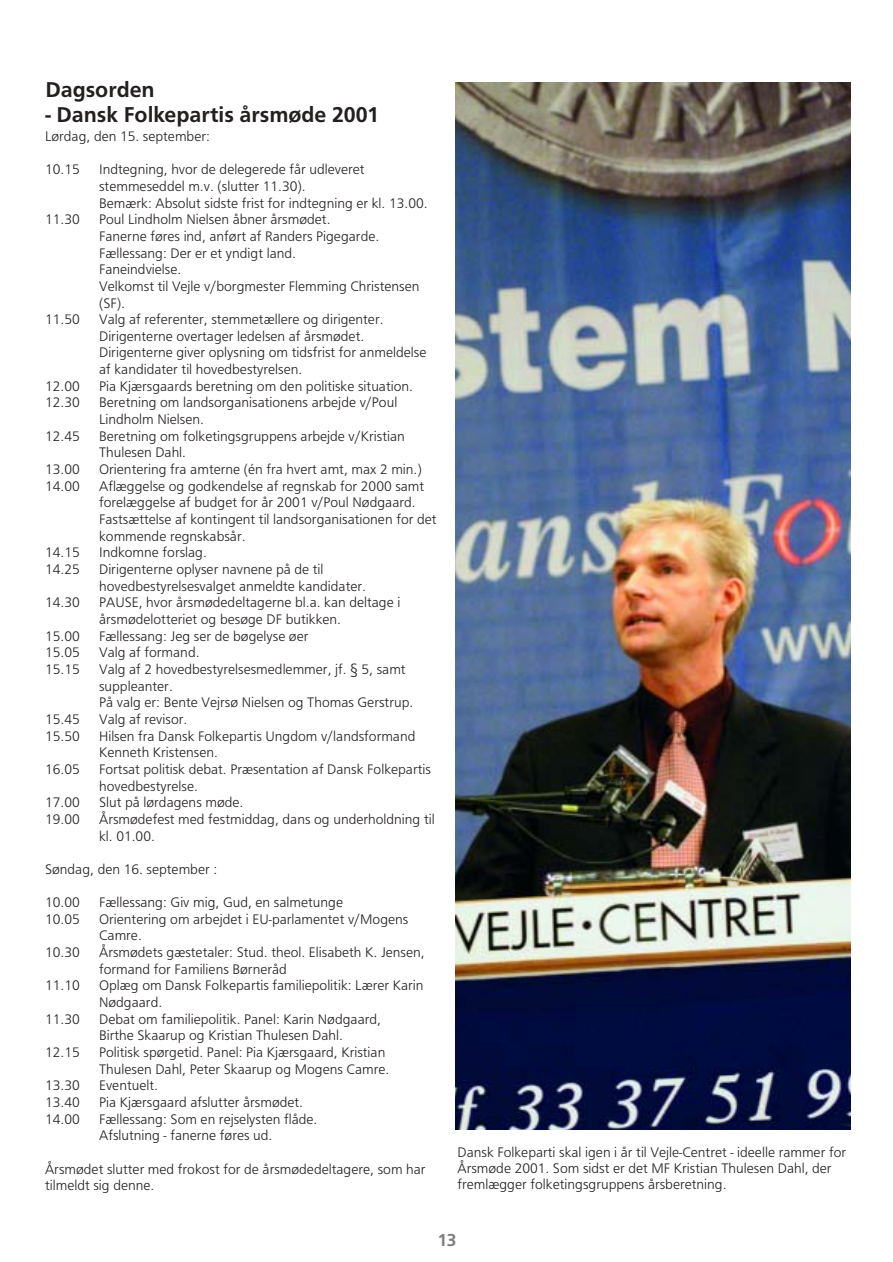
<style>
.page{position:relative;width:893px;height:1262px;background:#fff}
.page>*{position:absolute;margin:0;border:0;box-sizing:border-box;transform-origin:0 0}
.t1{font:22.2px "Frutus T Halvfed";color:#231f1f}
.t2{font:18px "Frutus T Halvfed";color:#808080}
.t3{font:14.4px/16.6px "Frutus T Lys";color:#231f1f}
</style>
<div class="page">
<img style="left:456px;top:82px;width:394px;height:1047px">
<h1 class="t1" style="left:45px;top:81px;width:111px">Dagsorden</h1>
<h1 class="t1" style="left:45px;top:106px;width:335px">- Dansk Folkepartis årsmøde 2001</h1>
<p class="t3" style="left:45px;top:129px;width:166px">Lørdag, den 15. september:</p>
<p class="t3" style="left:45px;top:162px;width:36px">10.15</p>
<p class="t3" style="left:99px;top:162px;width:330px">Indtegning, hvor de delegerede får udleveret stemmeseddel m.v. (slutter 11.30).<br>Bemærk: Absolut sidste frist for indtegning er kl. 13.00.</p>
<p class="t3" style="left:45px;top:212px;width:36px">11.30</p>
<p class="t3" style="left:99px;top:212px;width:322px">Poul Lindholm Nielsen åbner årsmødet.<br>Fanerne føres ind, anført af Randers Pigegarde.<br>Fællessang: Der er et yndigt land.<br>Faneindvielse.<br>Velkomst til Vejle v/borgmester Flemming Christensen (SF).</p>
<p class="t3" style="left:45px;top:312px;width:36px">11.50</p>
<p class="t3" style="left:99px;top:312px;width:329px">Valg af referenter, stemmetællere og dirigenter.<br>Dirigenterne overtager ledelsen af årsmødet.<br>Dirigenterne giver oplysning om tidsfrist for anmeldelse af kandidater til hovedbestyrelsen.</p>
<p class="t3" style="left:45px;top:379px;width:36px">12.00</p>
<p class="t3" style="left:99px;top:379px;width:315px">Pia Kjærsgaards beretning om den politiske situation.</p>
<p class="t3" style="left:45px;top:395px;width:36px">12.30</p>
<p class="t3" style="left:99px;top:395px;width:300px">Beretning om landsorganisationens arbejde v/Poul<br>Lindholm Nielsen.</p>
<p class="t3" style="left:45px;top:429px;width:36px">12.45</p>
<p class="t3" style="left:99px;top:429px;width:307px">Beretning om folketingsgruppens arbejde v/Kristian<br>Thulesen Dahl.</p>
<p class="t3" style="left:45px;top:462px;width:36px">13.00</p>
<p class="t3" style="left:99px;top:462px;width:324px">Orientering fra amterne (én fra hvert amt, max 2 min.)</p>
<p class="t3" style="left:45px;top:479px;width:36px">14.00</p>
<p class="t3" style="left:99px;top:479px;width:339px">Aflæggelse og godkendelse af regnskab for 2000 samt forelæggelse af budget for år 2001 v/Poul Nødgaard.<br>Fastsættelse af kontingent til landsorganisationen for det kommende regnskabsår.</p>
<p class="t3" style="left:45px;top:545px;width:36px">14.15</p>
<p class="t3" style="left:99px;top:545px;width:109px">Indkomne forslag.</p>
<p class="t3" style="left:45px;top:562px;width:36px">14.25</p>
<p class="t3" style="left:99px;top:562px;width:268px">Dirigenterne oplyser navnene på de til hovedbestyrelsesvalget anmeldte kandidater.</p>
<p class="t3" style="left:45px;top:595px;width:36px">14.30</p>
<p class="t3" style="left:99px;top:595px;width:303px">PAUSE, hvor årsmødedeltagerne bl.a. kan deltage i årsmødelotteriet og besøge DF butikken.</p>
<p class="t3" style="left:45px;top:628px;width:36px">15.00</p>
<p class="t3" style="left:99px;top:628px;width:211px">Fællessang: Jeg ser de bøgelyse øer</p>
<p class="t3" style="left:45px;top:645px;width:36px">15.05</p>
<p class="t3" style="left:99px;top:645px;width:102px">Valg af formand.</p>
<p class="t3" style="left:45px;top:662px;width:36px">15.15</p>
<p class="t3" style="left:99px;top:662px;width:315px">Valg af 2 hovedbestyrelsesmedlemmer, jf. § 5, samt suppleanter.<br>På valg er: Bente Vejrsø Nielsen og Thomas Gerstrup.</p>
<p class="t3" style="left:45px;top:712px;width:36px">15.45</p>
<p class="t3" style="left:99px;top:712px;width:90px">Valg af revisor.</p>
<p class="t3" style="left:45px;top:728px;width:36px">15.50</p>
<p class="t3" style="left:99px;top:728px;width:318px">Hilsen fra Dansk Folkepartis Ungdom v/landsformand<br>Kenneth Kristensen.</p>
<p class="t3" style="left:45px;top:762px;width:36px">16.05</p>
<p class="t3" style="left:99px;top:762px;width:333px">Fortsat politisk debat. Præsentation af Dansk Folkepartis hovedbestyrelse.</p>
<p class="t3" style="left:45px;top:795px;width:36px">17.00</p>
<p class="t3" style="left:99px;top:795px;width:146px">Slut på lørdagens møde.</p>
<p class="t3" style="left:45px;top:812px;width:36px">19.00</p>
<p class="t3" style="left:99px;top:812px;width:337px">Årsmødefest med festmiddag, dans og underholdning til kl. 01.00.</p>
<p class="t3" style="left:45px;top:861px;width:174px">Søndag, den 16. september :</p>
<p class="t3" style="left:45px;top:895px;width:36px">10.00</p>
<p class="t3" style="left:99px;top:895px;width:245px">Fællessang: Giv mig, Gud, en salmetunge</p>
<p class="t3" style="left:45px;top:911px;width:36px">10.05</p>
<p class="t3" style="left:99px;top:911px;width:311px">Orientering om arbejdet i EU-parlamentet v/Mogens<br>Camre.</p>
<p class="t3" style="left:45px;top:945px;width:36px">10.30</p>
<p class="t3" style="left:99px;top:945px;width:327px">Årsmødets gæstetaler: Stud. theol. Elisabeth K. Jensen, formand for Familiens Børneråd</p>
<p class="t3" style="left:45px;top:978px;width:36px">11.10</p>
<p class="t3" style="left:99px;top:978px;width:326px">Oplæg om Dansk Folkepartis familiepolitik: Lærer Karin<br>Nødgaard.</p>
<p class="t3" style="left:45px;top:1011px;width:36px">11.30</p>
<p class="t3" style="left:99px;top:1011px;width:283px">Debat om familiepolitik. Panel: Karin Nødgaard,<br>Birthe Skaarup og Kristian Thulesen Dahl.</p>
<p class="t3" style="left:45px;top:1045px;width:36px">12.15</p>
<p class="t3" style="left:99px;top:1045px;width:292px">Politisk spørgetid. Panel: Pia Kjærsgaard, Kristian<br>Thulesen Dahl, Peter Skaarup og Mogens Camre.</p>
<p class="t3" style="left:45px;top:1078px;width:36px">13.30</p>
<p class="t3" style="left:99px;top:1078px;width:60px">Eventuelt.</p>
<p class="t3" style="left:45px;top:1095px;width:36px">13.40</p>
<p class="t3" style="left:99px;top:1095px;width:205px">Pia Kjærsgaard afslutter årsmødet.</p>
<p class="t3" style="left:45px;top:1111px;width:36px">14.00</p>
<p class="t3" style="left:99px;top:1111px;width:220px">Fællessang: Som en rejselysten flåde.<br>Afslutning - fanerne føres ud.</p>
<p class="t3" style="left:45px;top:1161px;width:382px">Årsmødet slutter med frokost for de årsmødedeltagere, som har tilmeldt sig denne.</p>
<p class="t3" style="left:457px;top:1145px;width:390px;line-height:16px">Dansk Folkeparti skal igen i år til Vejle-Centret - ideelle rammer for<br>Årsmøde 2001. Som sidst er det MF Kristian Thulesen Dahl, der fremlægger folketingsgruppens årsberetning.</p>
<p class="t2" style="left:438px;top:1232px;width:20px">13</p>
</div>
